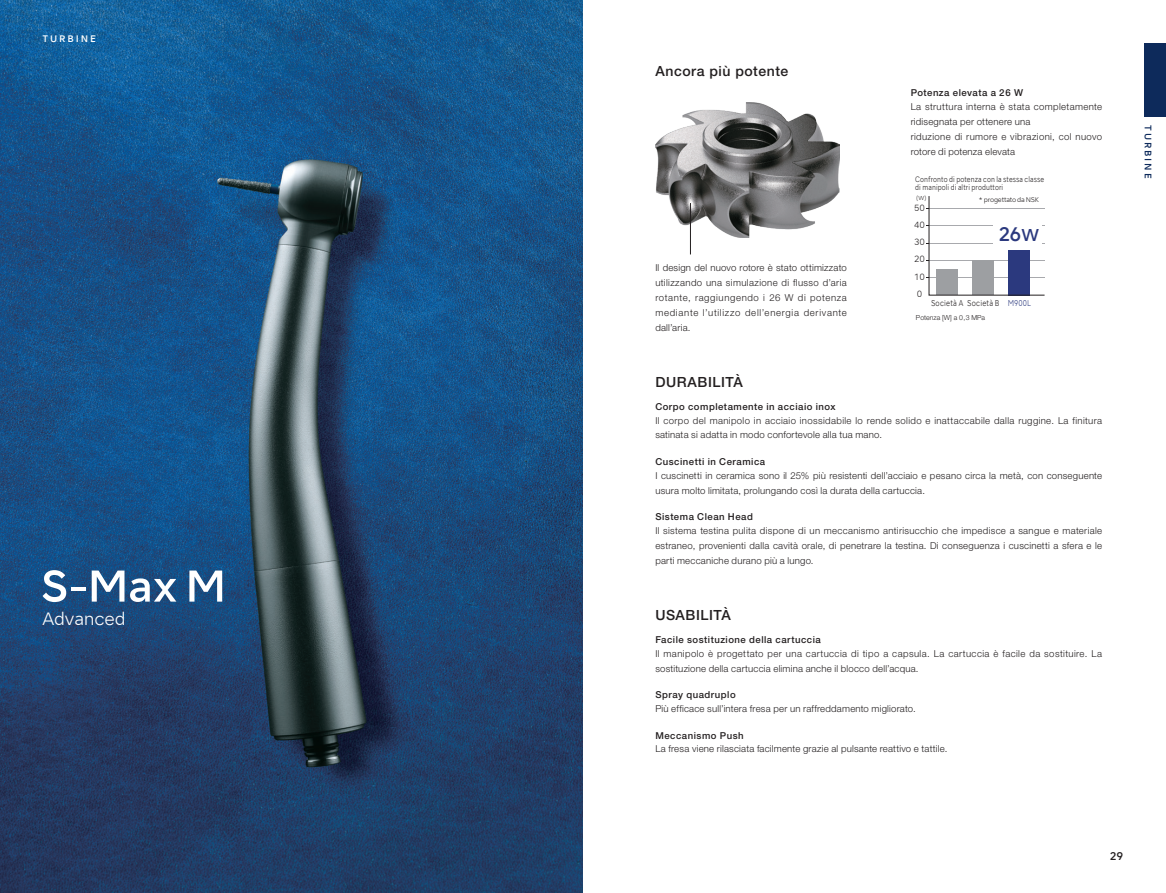
<style>
.page{position:relative;width:1166px;height:893px;background:#fff}
.page>*{position:absolute;margin:0;border:0;box-sizing:border-box;transform-origin:0 0}
.t1{font:500 18.75px "NSKTSRE";color:#2b397e}
.t2{font:300 16.95px "NSKTSRE";letter-spacing:-.015em;color:#fff}
.t3{font:500 14.1px "Helvetica Neue";letter-spacing:.04em;color:#231f20}
.t4{font:500 10.65px "NSKTSRE";color:#231f20}
.t5{font:300 9.6px/14.9px "Helvetica Neue";letter-spacing:.025em;color:#231f20}
.t6{font:500 9.6px "Helvetica Neue";letter-spacing:.055em;color:#231f20}
.t7{font:500 9px "NSKTSRE";letter-spacing:.205em;color:#0d2a5b}
.t8{font:500 9px "NSKTSRE";letter-spacing:.205em;color:#fff}
.t9{font:300 8.55px/17.2px "NSKTSRE";letter-spacing:.015em;color:#231f20;text-align:center}
.t10{font:300 7.95px "NSKTSRE";letter-spacing:.03em;color:#231f20;scale:.82 1}
.t11{font:300 7.5px/9px "NSKTSRE";letter-spacing:.015em;color:#231f20;scale:.82 1}
.t12{font:300 6.9px "Helvetica Neue";color:#231f20}
.t13{font:300 6.45px "NSKTSRE";letter-spacing:-.03em;color:#231f20}
.t14{font:300 5.4px "NSKTSRE";color:#231f20}
.s1{font-size:16.35px}
.s2{color:#2b397e}
</style>
<div class="page">
<img style="left:0;top:0;width:583px;height:893px">
<img style="left:655px;top:102px;width:184px;height:135px">
<hr style="left:690px;top:203px;width:1px;height:51px;background:#231f20">
<svg style="left:43px;top:570px;width:23px;height:32px"></svg>
<hr style="left:71px;top:588px;width:14px;height:3px;background:#fff">
<svg style="left:92px;top:570px;width:32px;height:32px"></svg>
<svg style="left:130px;top:578px;width:46px;height:24px"></svg>
<svg style="left:189px;top:570px;width:33px;height:32px"></svg>
<svg style="left:926px;top:196px;width:118px;height:100px"></svg>
<div style="left:1144px;top:44px;width:21px;height:73px;background:#0d2a5b"></div>
<p class="t8" style="left:43px;top:32px;width:55px">TURBINE</p>
<h2 class="t2" style="left:43px;top:607px;width:85px">Advanced</h2>
<h3 class="t3" style="left:655px;top:62px;width:134px">Ancora più potente</h3>
<p class="t5" style="left:655px;top:260px;width:193px;text-align:justify">Il design del nuovo rotore è stato ottimizzato utilizzando una simulazione di flusso d’aria rotante, raggiungendo i 26 W di potenza mediante l’utilizzo dell’energia derivante dall’aria.</p>
<p class="t6" style="left:910px;top:87px;width:114px">Potenza elevata a 26 W</p>
<p class="t5" style="left:910px;top:99px;width:193px">La struttura interna è stata completamente ridisegnata per ottenere una<br>riduzione di rumore e vibrazioni, col nuovo rotore di potenza elevata</p>
<p class="t11" style="left:915px;top:174px;width:159px">Confronto di potenza con la stessa classe di manipoli di altri produttori</p>
<p class="t14" style="left:916px;top:195px;width:12px">(W)</p>
<p class="t9" style="left:913px;top:199px;width:13px">50<br>40<br>30<br>20<br>10<br>0</p>
<p class="t13" style="left:978px;top:196px;width:62px">* progettato da NSK</p>
<h1 class="t1" style="left:998px;top:221px;width:42px">26 <span class="s1">W</span></h1>
<p class="t10" style="left:930px;top:298px;width:123px">Società A Società B <span class="s2">M900L</span></p>
<p class="t12" style="left:915px;top:313px;width:71px">Potenza [W] a 0,3 MPa</p>
<h3 class="t3" style="left:655px;top:373px;width:89px">DURABILITÀ</h3>
<p class="t6" style="left:655px;top:401px;width:182px">Corpo completamente in acciaio inox</p>
<p class="t5" style="left:655px;top:412px;width:448px">Il corpo del manipolo in acciaio inossidabile lo rende solido e inattaccabile dalla ruggine. La finitura satinata si adatta in modo confortevole alla tua mano.</p>
<p class="t6" style="left:655px;top:456px;width:111px">Cuscinetti in Ceramica</p>
<p class="t5" style="left:655px;top:468px;width:448px">I cuscinetti in ceramica sono il 25% più resistenti dell’acciaio e pesano circa la metà, con conseguente usura molto limitata, prolungando così la durata della cartuccia.</p>
<p class="t6" style="left:655px;top:511px;width:99px">Sistema Clean Head</p>
<p class="t5" style="left:655px;top:523px;width:448px;text-align:justify">Il sistema testina pulita dispone di un meccanismo antirisucchio che impedisce a sangue e materiale estraneo, provenienti dalla cavità orale, di penetrare la testina. Di conseguenza i cuscinetti a sfera e le parti meccaniche durano più a lungo.</p>
<h3 class="t3" style="left:655px;top:606px;width:77px">USABILITÀ</h3>
<p class="t6" style="left:655px;top:634px;width:167px">Facile sostituzione della cartuccia</p>
<p class="t5" style="left:655px;top:646px;width:448px">Il manipolo è progettato per una cartuccia di tipo a capsula. La cartuccia è facile da sostituire. La sostituzione della cartuccia elimina anche il blocco dell’acqua.</p>
<p class="t6" style="left:655px;top:689px;width:82px">Spray quadruplo</p>
<p class="t5" style="left:655px;top:701px;width:262px">Più efficace sull’intera fresa per un raffreddamento migliorato.</p>
<p class="t6" style="left:655px;top:729px;width:90px">Meccanismo Push</p>
<p class="t5" style="left:655px;top:741px;width:293px">La fresa viene rilasciata facilmente grazie al pulsante reattivo e tattile.</p>
<p class="t7" style="left:1153px;top:125px;width:55px;rotate:90deg">TURBINE</p>
<p class="t4" style="left:1109px;top:849px;width:15px">29</p>
</div>
